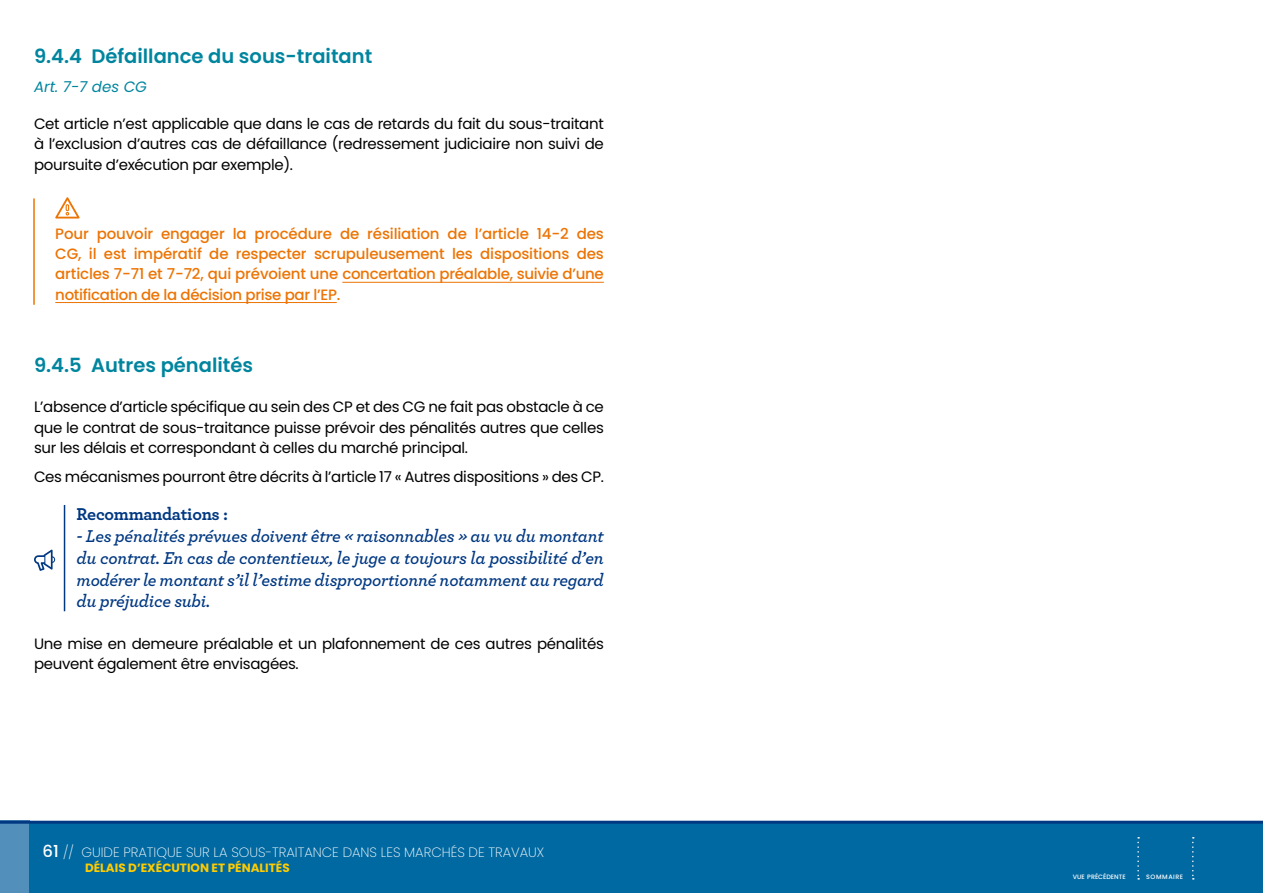
<style>
.page{position:relative;width:1263px;height:893px;background:#fff}
.page>*{position:absolute;margin:0;border:0;box-sizing:border-box;transform-origin:0 0}
.t1{font:600 19.5px "Poppins";color:#00859f}
.t2{font:italic 600 18px/21.8px "Archer";letter-spacing:-.015em;color:#003882;text-align:justify}
.t3{font:700 18px "Archer";letter-spacing:-.015em;color:#003882}
.t4{font:15px/20.2px "Poppins";letter-spacing:-.02em;color:#000;text-align:justify}
.t5{font:500 15px/20.2px "Poppins";letter-spacing:-.02em;color:#ec7404;text-align:justify}
.t6{font:italic 15px "Poppins";color:#00859f}
.t7{font:200 13.5px "Poppins";color:#fff}
.t8{font:700 12px "Poppins";color:#fecc00}
.t9{font:500 6.3px "Poppins";color:#fff}
.t10{font:500 6.3px "Poppins";letter-spacing:.085em;color:#fff}
.s1{font-weight:500;font-size:16.5px}
</style>
<div class="page">
<div style="left:0;top:821px;width:30px;height:72px;background:#528fba"></div>
<div style="left:30px;top:822px;width:1233px;height:71px;background:#0069a1"></div>
<svg style="left:1192px;top:837px;width:2px;height:43px"></svg>
<svg style="left:1137px;top:837px;width:2px;height:43px"></svg>
<hr style="left:0;top:821px;width:1263px;height:3px;background:#003882">
<hr style="left:342px;top:282px;width:262px;height:1px;background:#ec7404">
<hr style="left:55px;top:302px;width:282px;height:1px;background:#ec7404">
<svg style="left:55px;top:197px;width:25px;height:22px"></svg>
<svg style="left:34px;top:549px;width:21px;height:22px"></svg>
<hr style="left:64px;top:505px;width:1px;height:106px;background:#003882">
<hr style="left:33px;top:198px;width:2px;height:107px;background:#ec7404">
<h1 class="t1" style="left:34px;top:45px;width:340px">9.4.4 Défaillance du sous-traitant</h1>
<p class="t6" style="left:34px;top:78px;width:114px">Art. 7-7 des CG</p>
<p class="t4" style="left:34px;top:114px;width:571px">Cet article n’est applicable que dans le cas de retards du fait du sous-traitant à l’exclusion d’autres cas de défaillance (redressement judiciaire non suivi de poursuite d’exécution par exemple).</p>
<p class="t5" style="left:55px;top:223px;width:550px">Pour pouvoir engager la procédure de résiliation de l’article 14-2 des CG, il est impératif de respecter scrupuleusement les dispositions des articles 7-71 et 7-72, qui prévoient une concertation préalable, suivie d’une notification de la décision prise par l’EP.</p>
<h1 class="t1" style="left:34px;top:354px;width:221px">9.4.5 Autres pénalités</h1>
<p class="t4" style="left:34px;top:397px;width:571px">L’absence d’article spécifique au sein des CP et des CG ne fait pas obstacle à ce que le contrat de sous-traitance puisse prévoir des pénalités autres que celles sur les délais et correspondant à celles du marché principal.</p>
<p class="t4" style="left:34px;top:466px;width:571px">Ces mécanismes pourront être décrits à l’article 17 « Autres dispositions » des CP.</p>
<p class="t3" style="left:77px;top:500px;width:153px">Recommandations :</p>
<p class="t2" style="left:77px;top:524px;width:529px">- Les pénalités prévues doivent être « raisonnables » au vu du montant du contrat. En cas de contentieux, le juge a toujours la possibilité d’en modérer le montant s’il l’estime disproportionné notamment au regard du préjudice subi.</p>
<p class="t4" style="left:34px;top:634px;width:571px">Une mise en demeure préalable et un plafonnement de ces autres pénalités peuvent également être envisagées.</p>
<p class="t7" style="left:43px;top:844px;width:503px"><span class="s1">61</span> // GUIDE PRATIQUE SUR LA SOUS-TRAITANCE DANS LES MARCHÉS DE TRAVAUX</p>
<p class="t8" style="left:85px;top:860px;width:206px">DÉLAIS D’EXÉCUTION ET PÉNALITÉS</p>
<p class="t9" style="left:1073px;top:873px;width:54px">VUE PRÉCÉDENTE</p>
<p class="t10" style="left:1146px;top:873px;width:38px">SOMMAIRE</p>
</div>
